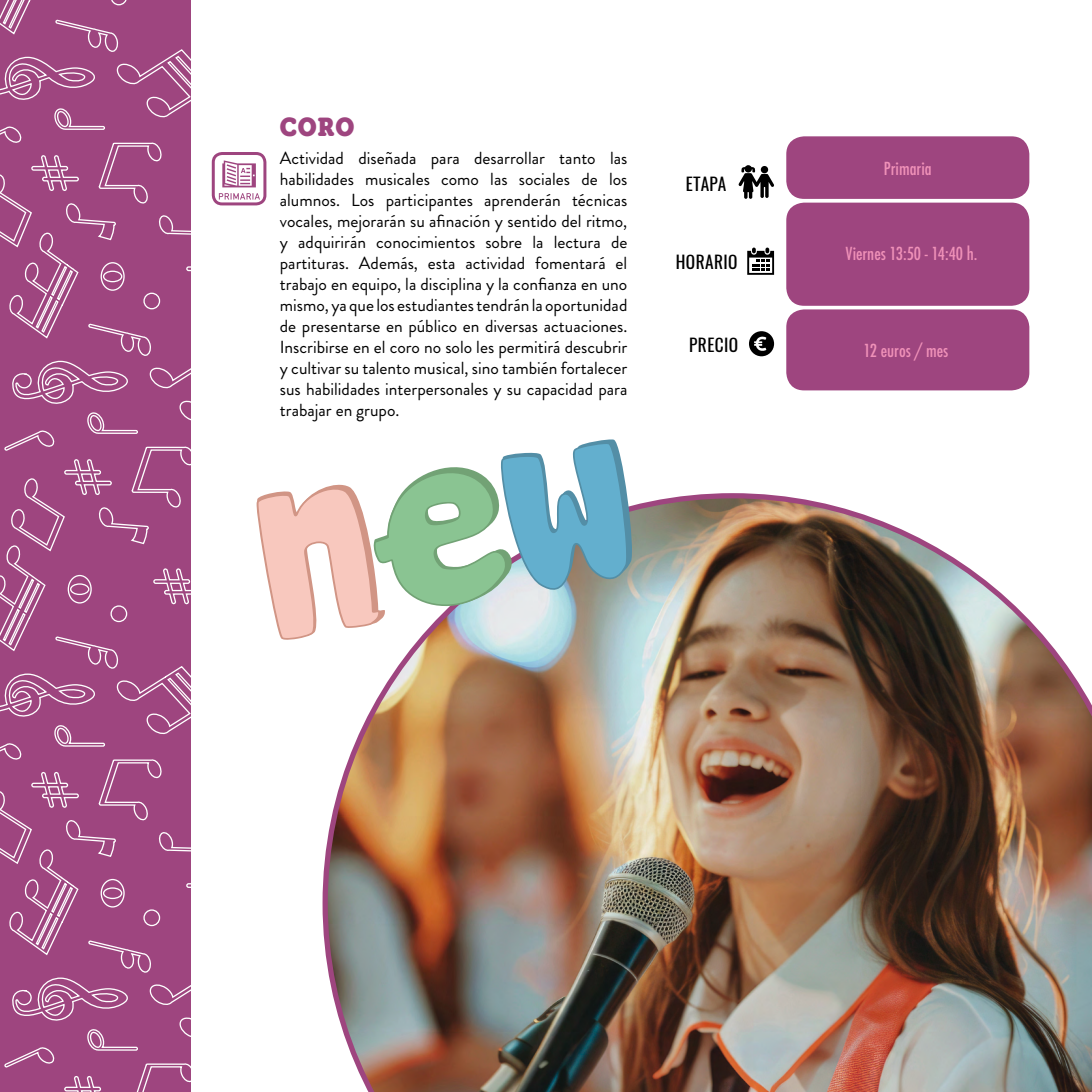
<style>
.page{position:relative;width:1092px;height:1092px;background:#fff}
.page>*{position:absolute;margin:0;border:0;box-sizing:border-box;transform-origin:0 0}
.t1{font:24.5px "eacologica round slab";color:#9e457f}
.t2{font:17.5px/21px "Brandon Grotesque";color:#000;text-align:justify}
.t3{font:500 condensed 17.5px "Futura";color:#ef91b8}
.t4{font:17.32px "Oswald";letter-spacing:.025em;color:#000}
</style>
<div class="page">
<div style="left:786px;top:136px;width:243px;height:63px;background:#9e457f;border-radius:18px"></div>
<div style="left:786px;top:309px;width:243px;height:81px;background:#9e457f;border-radius:18px"></div>
<div style="left:786px;top:203px;width:243px;height:103px;background:#9e457f;border-radius:18px"></div>
<svg style="left:738px;top:165px;width:36px;height:34px"></svg>
<svg style="left:747px;top:247px;width:27px;height:28px"></svg>
<svg style="left:749px;top:331px;width:25px;height:25px"></svg>
<img style="left:322px;top:493px;width:769px;height:598px">
<svg style="left:256px;top:439px;width:380px;height:201px"></svg>
<svg style="left:0;top:0;width:190px;height:1091px"></svg>
<div style="left:212px;top:152px;width:54px;height:53px;border:3px solid #9e457f;border-radius:9px"></div>
<svg style="left:222px;top:160px;width:34px;height:27px"></svg>
<svg style="left:219px;top:193px;width:41px;height:6px"></svg>
<h1 class="t1" style="left:280px;top:111px;width:76px">CORO</h1>
<p class="t2" style="left:280px;top:148px;width:349px">Actividad diseñada para desarrollar tanto las habilidades musicales como las sociales de los alumnos. Los participantes aprenderán técnicas vocales, mejorarán su afinación y sentido del ritmo, y adquirirán conocimientos sobre la lectura de partituras. Además, esta actividad fomentará el trabajo en equipo, la disciplina y la confianza en uno mismo, ya que los estudiantes tendrán la oportunidad de presentarse en público en diversas actuaciones.<br>Inscribirse en el coro no solo les permitirá descubrir y cultivar su talento musical, sino también fortalecer sus habilidades interpersonales y su capacidad para trabajar en grupo.</p>
<p class="t4" style="left:685px;top:168px;width:42px">ETAPA</p>
<p class="t4" style="left:675px;top:246px;width:63px">HORARIO</p>
<p class="t4" style="left:689px;top:329px;width:51px">PRECIO</p>
<p class="t3" style="left:883px;top:157px;width:49px">Primaria</p>
<p class="t3" style="left:845px;top:242px;width:133px">Viernes 13:50 - 14:40 h.</p>
<p class="t3" style="left:863px;top:339px;width:86px">12 euros / mes</p>
</div>
